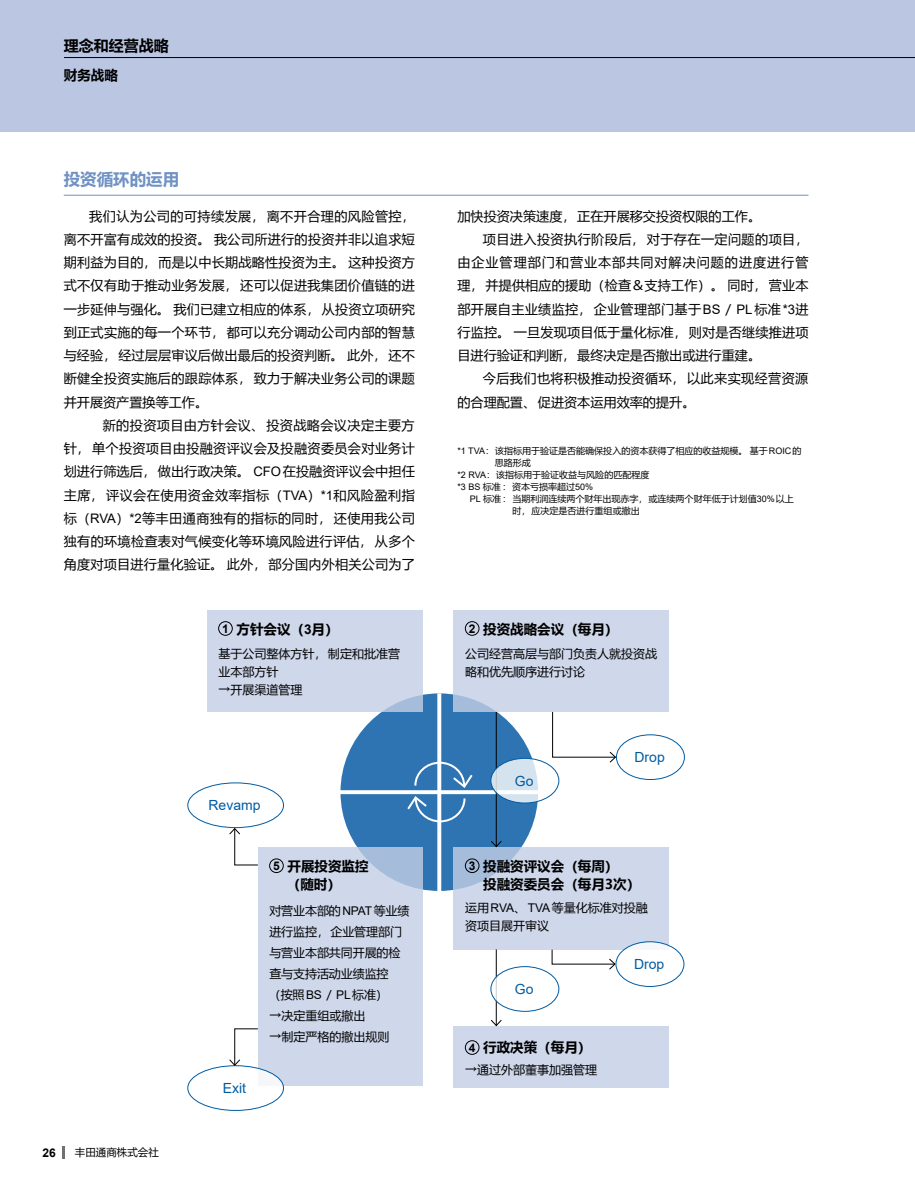
<style>
.page{position:relative;width:915px;height:1191px;background:#fff}
.page>*{position:absolute;margin:0;border:0;box-sizing:border-box;transform-origin:0 0}
.t1{font:700 16.5px "Microsoft Ya Hei";color:#7092c4}
.t2{font:700 15px "Microsoft Ya Hei";color:#000}
.t3{font:13.95px "Arial";color:#005ca2}
.t4{font:700 13.5px/18.5px "Microsoft Ya Hei";color:#000}
.t5{font:13.2px/23.2px "Microsoft Ya Hei";letter-spacing:.015em;color:#000;text-align:justify}
.t6{font:13.2px "Microsoft Ya Hei";letter-spacing:.07em;color:#000}
.t7{font:12px/21px "Microsoft Ya Hei";color:#000}
.t8{font:700 12px "Arial";color:#000}
.t9{font:10.5px "Microsoft Ya Hei";color:#000}
.t10{font:9px "Microsoft Ya Hei";color:#000}
.s1{font-family:"Arial"}
.s2{font-family:"Arial";font-size:12px}
</style>
<div class="page">
<div style="left:0;top:0;width:914px;height:132px;background:#bbc7e2"></div>
<hr style="left:64px;top:195px;width:744px;height:1px;background:#7092c4">
<div style="left:340px;top:693px;width:198px;height:198px;background:#2f74b2;border-radius:50%"></div>
<svg style="left:437px;top:693px;width:4px;height:198px"></svg>
<svg style="left:340px;top:790px;width:155px;height:4px"></svg>
<div style="left:207px;top:610px;width:215px;height:102px;background:#cfd8eb"></div>
<div style="left:218px;top:621px;width:14px;height:14px;border:1px solid #000;border-radius:50%"></div>
<div style="left:453px;top:610px;width:215px;height:102px;background:#cfd8eb"></div>
<div style="left:465px;top:621px;width:14px;height:14px;border:1px solid #000;border-radius:50%"></div>
<svg style="left:453px;top:847px;width:215px;height:102px;background:#cbd5e9"></svg>
<div style="left:465px;top:858px;width:14px;height:14px;border:1px solid #000;border-radius:50%"></div>
<div style="left:453px;top:1026px;width:215px;height:61px;background:#cfd8eb"></div>
<div style="left:465px;top:1040px;width:14px;height:14px;border:1px solid #000;border-radius:50%"></div>
<div style="left:258px;top:847px;width:164px;height:238px;background:#cfd8eb"></div>
<div style="left:269px;top:858px;width:14px;height:14px;border:1px solid #000;border-radius:50%"></div>
<svg style="left:552px;top:712px;width:64px;height:51px"></svg>
<div style="left:616px;top:734px;width:68px;height:45px;border:1px solid #005ca2;border-radius:50%"></div>
<div style="left:187px;top:782px;width:96px;height:46px;border:1px solid #005ca2;border-radius:50%"></div>
<div style="left:188px;top:1065px;width:95px;height:45px;background:#fff;border-radius:50%"></div>
<div style="left:187px;top:1065px;width:96px;height:45px;border:1px solid #005ca2;border-radius:50%"></div>
<hr style="left:495px;top:712px;width:1px;height:134px;background:#000">
<svg style="left:489px;top:839px;width:13px;height:9px"></svg>
<svg style="left:490px;top:758px;width:68px;height:45px;fill:#d5e3ef"></svg>
<div style="left:490px;top:758px;width:69px;height:45px;border:1px solid #005ca2;border-radius:50%"></div>
<svg style="left:228px;top:827px;width:30px;height:39px"></svg>
<svg style="left:228px;top:1028px;width:30px;height:38px"></svg>
<svg style="left:405px;top:760px;width:69px;height:63px"></svg>
<hr style="left:495px;top:949px;width:1px;height:76px;background:#000">
<svg style="left:491px;top:1018px;width:11px;height:9px"></svg>
<div style="left:490px;top:966px;width:68px;height:45px;background:#fff;border-radius:50%"></div>
<div style="left:490px;top:966px;width:69px;height:45px;border:1px solid #005ca2;border-radius:50%"></div>
<svg style="left:551px;top:948px;width:65px;height:22px"></svg>
<div style="left:615px;top:941px;width:68px;height:45px;background:#fff;border-radius:50%"></div>
<div style="left:615px;top:941px;width:69px;height:45px;border:1px solid #005ca2;border-radius:50%"></div>
<svg style="left:63px;top:1146px;width:2px;height:12px"></svg>
<hr style="left:64px;top:57px;width:850px;height:1px;background:#000">
<p class="t2" style="left:64px;top:35px;width:107px">理念和经营战略</p>
<p class="t4" style="left:64px;top:65px;width:55px">财务战略</p>
<p class="t1" style="left:64px;top:167px;width:117px">投资循环的运用</p>
<p class="t5" style="left:64px;top:204px;width:352px;text-indent:26px">我们认为公司的可持续发展，离不开合理的风险管控，离不开富有成效的投资。我公司所进行的投资并非以追求短期利益为目的，而是以中长期战略性投资为主。这种投资方式不仅有助于推动业务发展，还可以促进我集团价值链的进一步延伸与强化。我们已建立相应的体系，从投资立项研究到正式实施的每一个环节，都可以充分调动公司内部的智慧与经验，经过层层审议后做出最后的投资判断。此外，还不断健全投资实施后的跟踪体系，致力于解决业务公司的课题并开展资产置换等工作。</p>
<p class="t5" style="left:64px;top:413px;width:352px;text-indent:26px">　新的投资项目由方针会议、投资战略会议决定主要方针，单个投资项目由投融资评议会及投融资委员会对业务计划进行筛选后，做出行政决策。 <span class="s1">CFO</span>在投融资评议会中担任主席，评议会在使用资金效率指标（<span class="s1">TVA</span>）<span class="s1">*1</span>和风险盈利指标（<span class="s1">RVA</span>）<span class="s1">*2</span>等丰田通商独有的指标的同时，还使用我公司独有的环境检查表对气候变化等环境风险进行评估，从多个角度对项目进行量化验证。此外，部分国内外相关公司为了</p>
<p class="t4" style="left:222px;top:619px;width:118px"><span class="s2">1</span> 方针会议（<span class="s1">3</span>月）</p>
<p class="t7" style="left:218px;top:644px;width:183px;line-height:18px">基于公司整体方针，制定和批准营业本部方针</p>
<p class="t7" style="left:218px;top:678px;width:85px">→开展渠道管理</p>
<p class="t8" style="left:43px;top:1144px;width:15px">26</p>
<p class="t9" style="left:75px;top:1145px;width:85px">丰田通商株式会社</p>
<p class="t3" style="left:208px;top:795px;width:54px">Revamp</p>
<p class="t3" style="left:223px;top:1078px;width:25px">Exit</p>
<p class="t4" style="left:287px;top:856px;width:83px;text-indent:-14px"><span class="s2">5</span> 开展投资监控（随时）</p>
<p class="t7" style="left:269px;top:899px;width:142px">对营业本部的<span class="s1">NPAT</span>等业绩进行监控，企业管理部门与营业本部共同开展的检查与支持活动业绩监控<br>（按照<span class="s1">BS</span>／<span class="s1">PL</span>标准）</p>
<p class="t7" style="left:269px;top:1004px;width:97px">→决定重组或撤出</p>
<p class="t7" style="left:269px;top:1025px;width:121px">→制定严格的撤出规则</p>
<p class="t5" style="left:457px;top:204px;width:305px">加快投资决策速度，正在开展移交投资权限的工作。</p>
<p class="t5" style="left:483px;top:227px;width:327px">项目进入投资执行阶段后，对于存在一定问题的项目，</p>
<p class="t6" style="left:457px;top:253px;width:352px">由企业管理部门和营业本部共同对解决问题的进度进行管</p>
<p class="t5" style="left:457px;top:273px;width:352px">理，并提供相应的援助（检查＆支持工作）。同时，营业本</p>
<p class="t5" style="left:457px;top:297px;width:352px">部开展自主业绩监控，企业管理部门基于<span class="s1">BS</span>／<span class="s1">PL</span>标准<span class="s1">*3</span>进</p>
<p class="t5" style="left:457px;top:320px;width:352px">行监控。一旦发现项目低于量化标准，则对是否继续推进项</p>
<p class="t5" style="left:457px;top:343px;width:305px">目进行验证和判断，最终决定是否撤出或进行重建。</p>
<p class="t5" style="left:483px;top:366px;width:327px">今后我们也将积极推动投资循环，以此来实现经营资源</p>
<p class="t5" style="left:457px;top:390px;width:239px">的合理配置、促进资本运用效率的提升。</p>
<p class="t10" style="left:457px;top:444px;width:345px"><span class="s1">*1 TVA</span>：该指标用于验证是否能确保投入的资本获得了相应的收益规模。基于<span class="s1">ROIC</span>的</p>
<p class="t10" style="left:494px;top:456px;width:37px">思路形成</p>
<p class="t10" style="left:457px;top:468px;width:193px"><span class="s1">*2 RVA</span>：该指标用于验证收益与风险的匹配程度</p>
<p class="t10" style="left:457px;top:480px;width:137px"><span class="s1">*3 BS</span> 标准：资本亏损率超过<span class="s1">50%</span></p>
<p class="t10" style="left:469px;top:492px;width:325px"><span class="s1">PL</span> 标准：当期利润连续两个财年出现赤字，或连续两个财年低于计划值<span class="s1">30%</span>以上</p>
<p class="t10" style="left:512px;top:504px;width:129px">时，应决定是否进行重组或撤出</p>
<p class="t4" style="left:468px;top:619px;width:151px"><span class="s2">2</span> 投资战略会议（每月）</p>
<p class="t7" style="left:465px;top:644px;width:193px;line-height:18px">公司经营高层与部门负责人就投资战略和优先顺序进行讨论</p>
<p class="t3" style="left:514px;top:771px;width:20px">Go</p>
<p class="t3" style="left:634px;top:747px;width:32px">Drop</p>
<p class="t4" style="left:483px;top:856px;width:158px;text-indent:-14px"><span class="s2">3</span> 投融资评议会（每周）<br>投融资委员会（每月3次）</p>
<p class="t7" style="left:465px;top:898px;width:184px;line-height:18px">运用<span class="s1">RVA</span>、<span class="s1">TVA</span>等量化标准对投融资项目展开审议</p>
<p class="t3" style="left:514px;top:979px;width:20px">Go</p>
<p class="t4" style="left:468px;top:1037px;width:124px"><span class="s2">4</span> 行政决策（每月）</p>
<p class="t7" style="left:465px;top:1059px;width:133px">→通过外部董事加强管理</p>
<p class="t3" style="left:633px;top:954px;width:32px">Drop</p>
</div>
